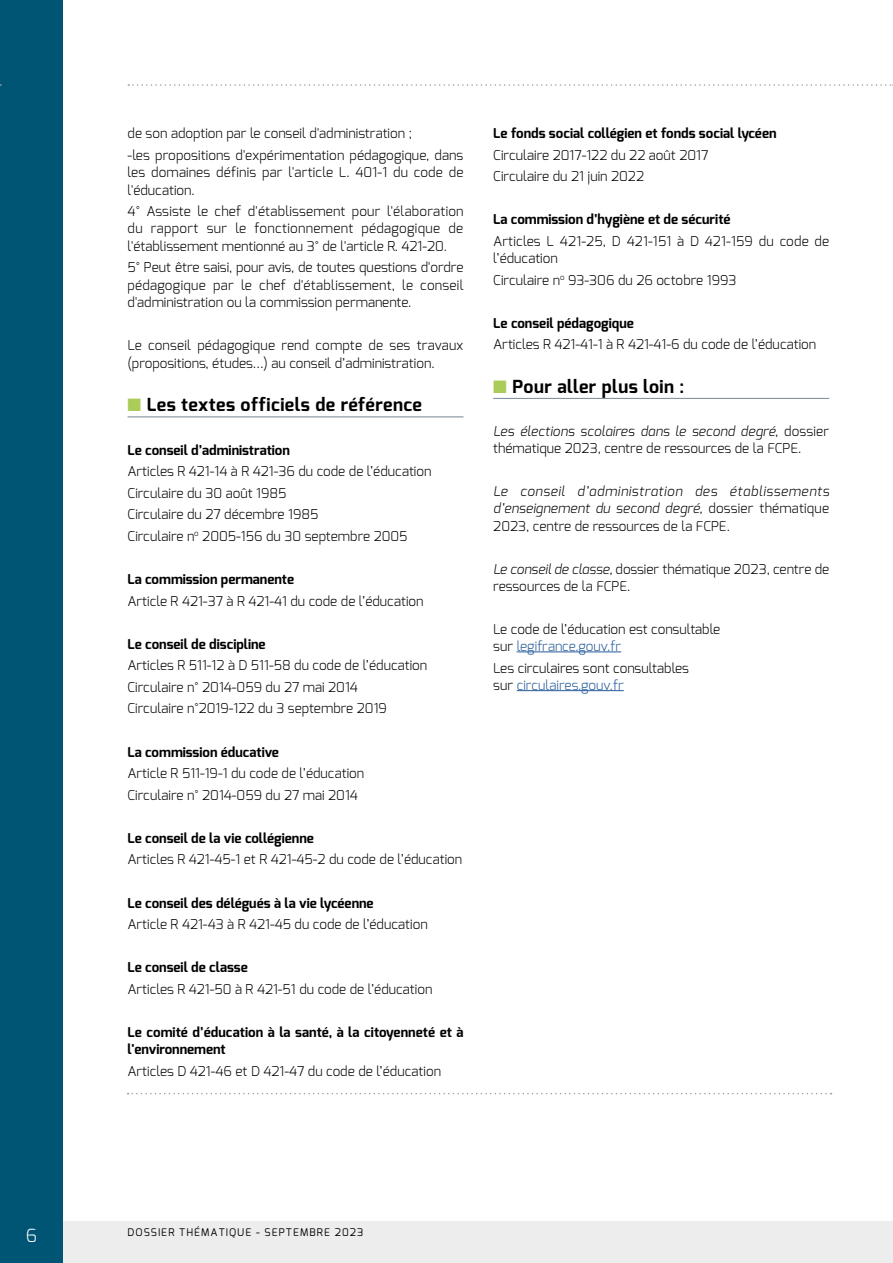
<style>
.page{position:relative;width:893px;height:1263px;background:#fff}
.page>*{position:absolute;margin:0;border:0;box-sizing:border-box;transform-origin:0 0}
.t1{font:700 18px "Exo";letter-spacing:.025em;color:#000}
.t2{font:300 18px "Exo";color:#fff}
.t3{font:300 13.5px/17.2px "Exo";color:#000}
.t4{font:700 13.5px/17.2px "Exo";color:#000}
.t5{font:italic 300 13.5px/17.2px "Exo";letter-spacing:.015em;color:#000;text-align:justify}
.t6{font:10.5px "Exo";letter-spacing:.1em;color:#000}
.s1{color:#abcc58}
.s2{font-style:italic}
.s3{font-style:normal}
.s4{color:#275b9b}
</style>
<div class="page">
<div style="left:0;top:1221px;width:893px;height:42px;background:#ededed"></div>
<div style="left:0;top:0;width:63px;height:1263px;background:#005575"></div>
<svg style="left:128px;top:84px;width:765px;height:2px"></svg>
<svg style="left:128px;top:1093px;width:704px;height:1px"></svg>
<hr style="left:128px;top:416px;width:335px;height:1px;background:#85959d">
<hr style="left:493px;top:398px;width:336px;height:1px;background:#85959d">
<hr style="left:517px;top:651px;width:104px;height:1px;background:#275b9b">
<hr style="left:517px;top:690px;width:107px;height:1px;background:#275b9b">
<h1 class="t2" style="left:26px;top:1223px;width:13px">6</h1>
<p class="t3" style="left:128px;top:123px;width:337px;line-height:21.6px">de son adoption par le conseil d'administration ;<br>-les propositions d'expérimentation pédagogique, dans</p>
<p class="t3" style="left:128px;top:164px;width:337px">les domaines définis par l'article L. 401-1 du code de l'éducation.</p>
<p class="t3" style="left:128px;top:203px;width:338px;text-align:justify">4° Assiste le chef d'établissement pour l'élaboration du rapport sur le fonctionnement pédagogique de l'établissement mentionné au 3° de l'article R. 421-20.</p>
<p class="t3" style="left:128px;top:259px;width:338px;text-align:justify">5° Peut être saisi, pour avis, de toutes questions d'ordre pédagogique par le chef d'établissement, le conseil d'administration ou la commission permanente.</p>
<p class="t3" style="left:128px;top:337px;width:337px">Le conseil pédagogique rend compte de ses travaux (propositions, études…) au conseil d’administration.</p>
<h1 class="t1" style="left:128px;top:393px;width:296px"><span class="s1">■</span> Les textes officiels de référence</h1>
<p class="t4" style="left:128px;top:441px;width:164px">Le conseil d’administration</p>
<p class="t3" style="left:128px;top:460px;width:305px;line-height:21.6px">Articles R 421-14 à R 421-36 du code de l’éducation Circulaire du 30 août 1985<br>Circulaire du 27 décembre 1985<br>Circulaire n<sup>o</sup> 2005-156 du 30 septembre 2005</p>
<p class="t4" style="left:128px;top:570px;width:168px">La commission permanente</p>
<p class="t3" style="left:128px;top:592px;width:297px">Article R 421-37 à R 421-41 du code de l’éducation</p>
<p class="t4" style="left:128px;top:635px;width:140px">Le conseil de discipline</p>
<p class="t3" style="left:128px;top:654px;width:301px;line-height:21.6px">Articles R 511-12 à D 511-58 du code de l’éducation<br>Circulaire n° 2014-059 du 27 mai 2014<br>Circulaire n°2019-122 du 3 septembre 2019</p>
<p class="t4" style="left:128px;top:743px;width:153px">La commission éducative</p>
<p class="t3" style="left:128px;top:762px;width:238px;line-height:21.6px">Article R 511-19-1 du code de l’éducation<br>Circulaire n° 2014-059 du 27 mai 2014</p>
<p class="t4" style="left:128px;top:829px;width:188px">Le conseil de la vie collégienne</p>
<p class="t3" style="left:128px;top:851px;width:336px">Articles R 421-45-1 et R 421-45-2 du code de l’éducation</p>
<p class="t4" style="left:128px;top:894px;width:248px">Le conseil des délégués à la vie lycéenne</p>
<p class="t3" style="left:128px;top:916px;width:302px">Article R 421-43 à R 421-45 du code de l’éducation</p>
<p class="t4" style="left:128px;top:959px;width:122px">Le conseil de classe</p>
<p class="t3" style="left:128px;top:980px;width:306px">Articles R 421-50 à R 421-51 du code de l’éducation</p>
<p class="t4" style="left:128px;top:1023px;width:337px">Le comité d’éducation à la santé, à la citoyenneté et à l'environnement</p>
<p class="t3" style="left:128px;top:1062px;width:315px">Articles D 421-46 et D 421-47 du code de l’éducation</p>
<p class="t4" style="left:493px;top:125px;width:285px">Le fonds social collégien et fonds social lycéen</p>
<p class="t3" style="left:493px;top:144px;width:217px;line-height:21.5px">Circulaire 2017-122 du 22 août 2017<br>Circulaire du 21 juin 2022</p>
<p class="t4" style="left:493px;top:211px;width:239px">La commission d’hygiène et de sécurité</p>
<p class="t3" style="left:493px;top:232px;width:337px">Articles L 421-25, D 421-151 à D 421-159 du code de l’éducation</p>
<p class="t3" style="left:493px;top:271px;width:245px">Circulaire n<sup>o</sup> 93-306 du 26 octobre 1993</p>
<p class="t4" style="left:493px;top:314px;width:142px">Le conseil pédagogique</p>
<p class="t3" style="left:493px;top:336px;width:325px">Articles R 421-41-1 à R 421-41-6 du code de l’éducation</p>
<h1 class="t1" style="left:493px;top:375px;width:192px"><span class="s1">■</span> Pour aller plus loin :</h1>
<p class="t3" style="left:493px;top:422px;width:337px"><span class="s2">Les élections scolaires dans le second degré,</span> dossier thématique 2023, centre de ressources de la FCPE.</p>
<p class="t5" style="left:493px;top:483px;width:337px">Le conseil d’administration des établissements d’enseignement du second degré, <span class="s3">dossier thématique 2023, centre de ressources de la FCPE.</span></p>
<p class="t3" style="left:493px;top:560px;width:337px"><span class="s2">Le conseil de classe,</span> dossier thématique 2023, centre de ressources de la FCPE.</p>
<p class="t3" style="left:493px;top:620px;width:229px">Le code de l’éducation est consultable sur <span class="s4">legifrance.gouv.fr</span></p>
<p class="t3" style="left:493px;top:659px;width:197px">Les circulaires sont consultables sur <span class="s4">circulaires.gouv.fr</span></p>
<p class="t6" style="left:128px;top:1225px;width:237px">DOSSIER THÉMATIQUE - SEPTEMBRE 2023</p>
</div>
